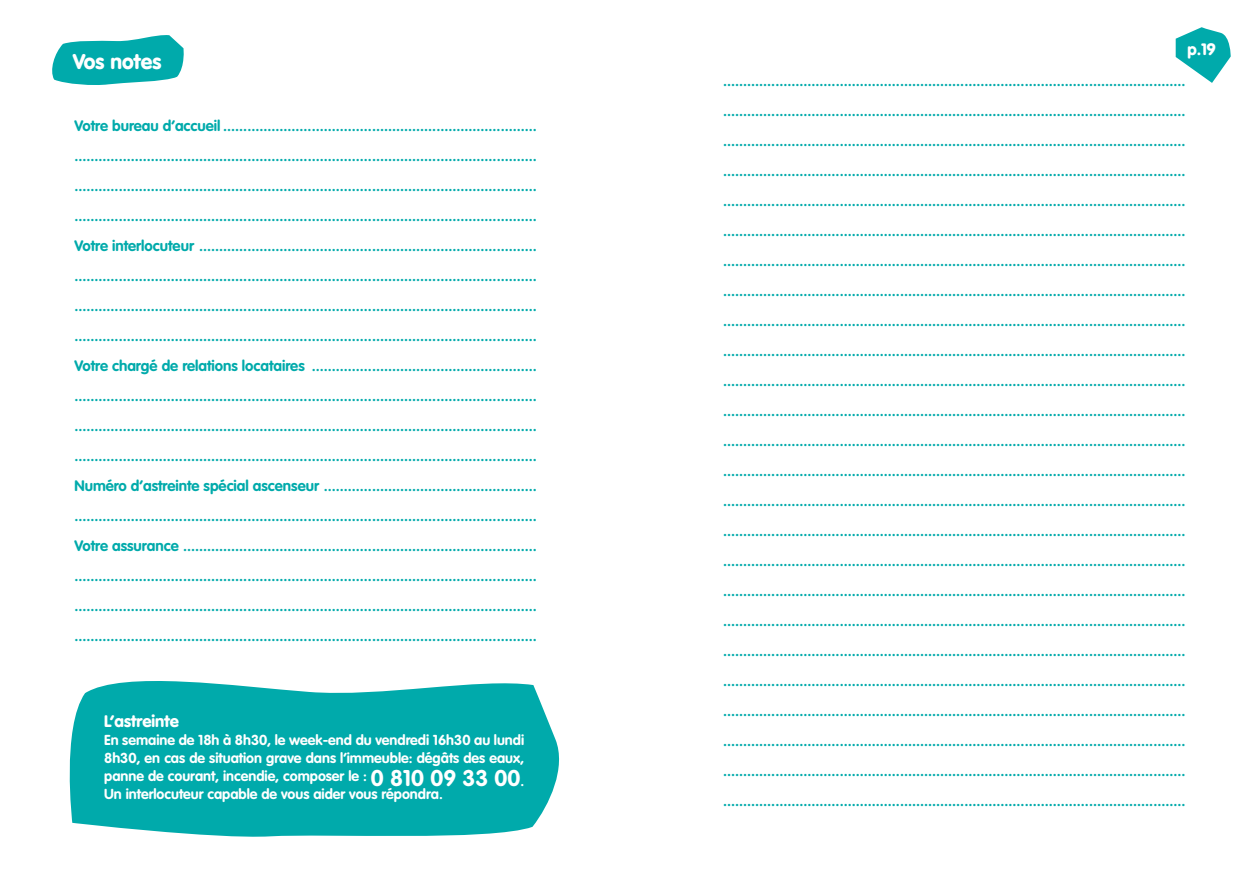
<style>
.page{position:relative;width:1259px;height:893px;background:#fff}
.page>*{position:absolute;margin:0;border:0;box-sizing:border-box;transform-origin:0 0}
.t1{font:900 21px "VAG Rounded";color:#fff}
.t2{font:900 16.5px "VAG Rounded";color:#fff}
.t3{font:900 16.35px "VAG Rounded";color:#fff}
.t4{font:700 15px/30px "VAG Rounded";color:#00aaab;text-align:justify}
.t5{font:700 14.25px/18px "VAG Rounded";color:#fff;text-align:justify}
.s1{font-size:22.5px}
</style>
<div class="page">
<svg style="left:52px;top:35px;width:132px;height:50px"></svg>
<svg style="left:69px;top:681px;width:491px;height:156px;background:#16b1b2"></svg>
<svg style="left:1175px;top:27px;width:55px;height:56px"></svg>
<h1 class="t1" style="left:73px;top:49px;width:90px">Vos notes</h1>
<p class="t4" style="left:74px;top:110px;width:464px">Votre bureau d’accueil .............................................................................. ................................................................................................................... ................................................................................................................... ...................................................................................................................<br>Votre interlocuteur .................................................................................... ................................................................................................................... ................................................................................................................... ...................................................................................................................<br>Votre chargé de relations locataires ........................................................ ................................................................................................................... ................................................................................................................... ...................................................................................................................<br>Numéro d’astreinte spécial ascenseur ..................................................... ...................................................................................................................<br>Votre assurance ........................................................................................ ................................................................................................................... ................................................................................................................... ...................................................................................................................</p>
<p class="t2" style="left:104px;top:711px;width:76px">L’astreinte</p>
<p class="t5" style="left:104px;top:731px;width:421px">En semaine de 18h à 8h30, le week-end du vendredi 16h30 au lundi 8h30, en cas de situation grave dans l’immeuble: dégâts des eaux, panne de courant, incendie, composer le : <span class="s1">0 810 09 33 00</span>.<br>Un interlocuteur capable de vous aider vous répondra.</p>
<p class="t3" style="left:1187px;top:40px;width:30px">p.19</p>
<p class="t4" style="left:723px;top:66px;width:464px">................................................................................................................... ................................................................................................................... ................................................................................................................... ................................................................................................................... ................................................................................................................... ................................................................................................................... ................................................................................................................... ................................................................................................................... ................................................................................................................... ................................................................................................................... ................................................................................................................... ................................................................................................................... ................................................................................................................... ................................................................................................................... ................................................................................................................... ................................................................................................................... ................................................................................................................... ................................................................................................................... ................................................................................................................... ................................................................................................................... ................................................................................................................... ................................................................................................................... ................................................................................................................... ................................................................................................................... ...................................................................................................................</p>
</div>
